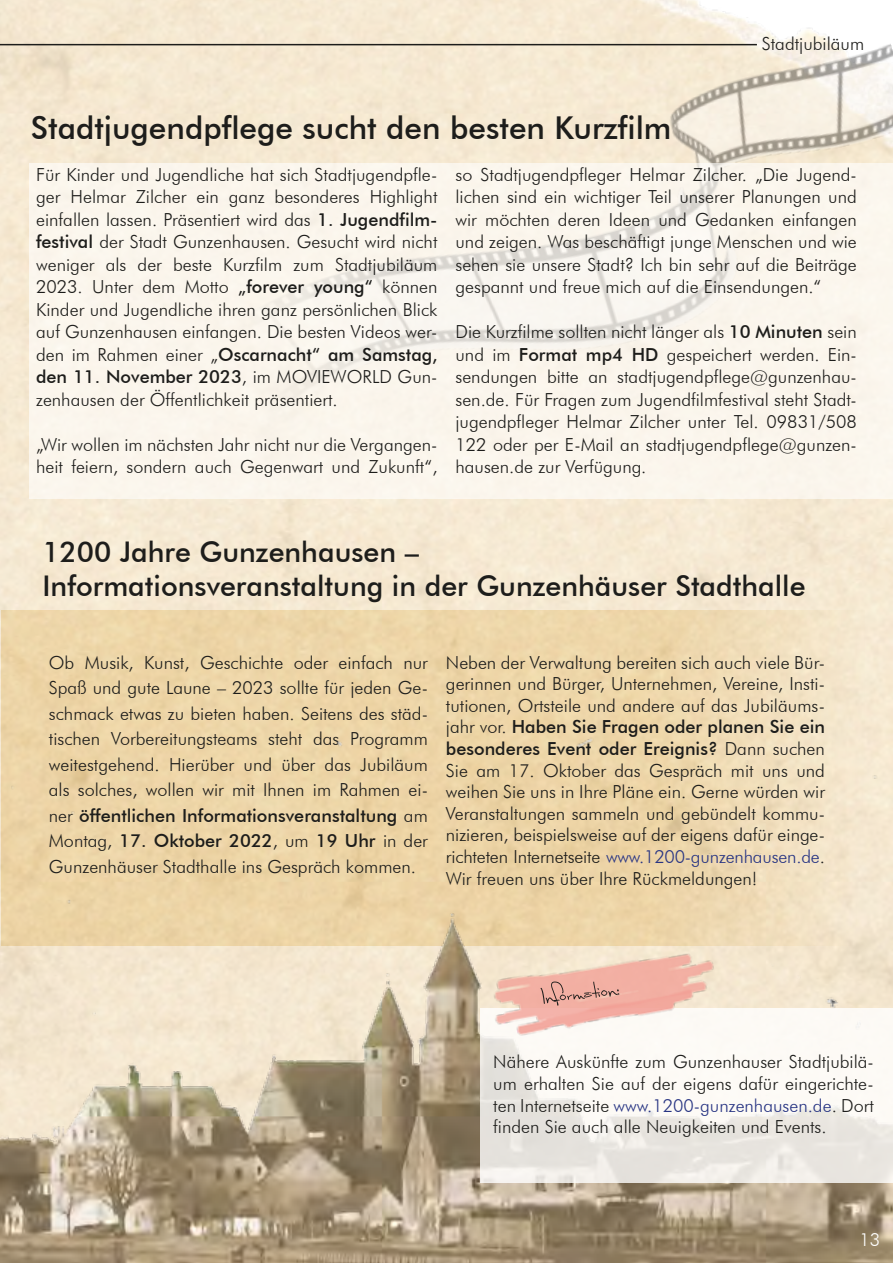
<style>
.page{position:relative;width:893px;height:1263px;background:#fff}
.page>*{position:absolute;margin:0;border:0;box-sizing:border-box;transform-origin:0 0}
.t1{font:500 31.5px "Futura BT";color:#1d1d1b}
.t2{font:500 28.5px/34.2px "Futura BT";color:#1d1d1b}
.t3{font:300 18px/22.5px "Futura BT";color:#1d1d1b;text-align:justify}
.t4{font:300 18px "Futura BT";color:#fff}
.s1{font-weight:500}
.s2{color:#283583}
</style>
<div class="page">
<img style="left:121px;top:0;width:772px;height:542px">
<hr style="left:0;top:44px;width:757px;height:1px;background:#1d1d1b">
<div style="left:30px;top:163px;width:863px;height:336px;background:#fbf5ed"></div>
<img style="left:0;top:732px;width:893px;height:531px">
<svg style="left:480px;top:1008px;width:413px;height:174px;fill:#f6f3ef"></svg>
<img style="left:480px;top:939px;width:244px;height:118px">
<svg style="left:541px;top:981px;width:78px;height:25px;background:#dda195"></svg>
<h1 class="t1" style="left:31px;top:108px;width:642px">Stadtjugendpflege sucht den besten Kurzfilm</h1>
<p class="t3" style="left:762px;top:32px;width:104px">Stadtjubiläum</p>
<p class="t3" style="left:36px;top:163px;width:403px">Für Kinder und Jugendliche hat sich Stadtjugendpfle&shy;ger Helmar Zilcher ein ganz besonderes Highlight einfallen lassen. Präsentiert wird das <span class="s1">1. Jugendfilm&shy;festival</span> der Stadt Gunzenhausen. Gesucht wird nicht weniger als der beste Kurzfilm zum Stadtjubiläum 2023. Unter dem Motto <span class="s1">„forever young“</span> können Kinder und Jugendliche ihren ganz persönlichen Blick auf Gunzenhausen einfangen. Die besten Videos wer&shy;den im Rahmen einer „<span class="s1">Oscarnacht“ am Samstag, den 11. November 2023</span>, im MOVIEWORLD Gun&shy;zenhausen der Öffentlichkeit präsentiert.</p>
<p class="t3" style="left:36px;top:433px;width:403px">„Wir wollen im nächsten Jahr nicht nur die Vergangen&shy;heit feiern, sondern auch Gegenwart und Zukunft“,</p>
<p class="t3" style="left:455px;top:163px;width:403px">so Stadtjugendpfleger Helmar Zilcher. „Die Jugend&shy;lichen sind ein wichtiger Teil unserer Planungen und wir möchten deren Ideen und Gedanken einfangen und zeigen. Was beschäftigt junge Menschen und wie sehen sie unsere Stadt? Ich bin sehr auf die Beiträge gespannt und freue mich auf die Einsendungen.“</p>
<p class="t3" style="left:455px;top:320px;width:403px">Die Kurzfilme sollten nicht länger als <span class="s1">10 Minuten</span> sein und im <span class="s1">Format mp4 HD</span> gespeichert werden. Ein&shy;sendungen bitte an stadtjugendpflege@gunzenhau&shy;sen.de. Für Fragen zum Jugendfilmfestival steht Stadt&shy;jugendpfleger Helmar Zilcher unter Tel. 09831/508<br>122 oder per E-Mail an stadtjugendpflege@gunzen&shy;hausen.de zur Verfügung.</p>
<h2 class="t2" style="left:43px;top:534px;width:765px">1200 Jahre Gunzenhausen –<br>Informationsveranstaltung in der Gunzenhäuser Stadthalle</h2>
<p class="t3" style="left:49px;top:649px;width:381px;line-height:25.5px">Ob Musik, Kunst, Geschichte oder einfach nur Spaß und gute Laune – 2023 sollte für jeden Ge&shy;schmack etwas zu bieten haben. Seitens des städ&shy;tischen Vorbereitungsteams steht das Programm weitestgehend. Hierüber und über das Jubiläum als solches, wollen wir mit Ihnen im Rahmen ei&shy;ner <span class="s1">öffentlichen Informationsveranstaltung</span> am Montag, <span class="s1">17. Oktober 2022</span>, um <span class="s1">19 Uhr</span> in der Gunzenhäuser Stadthalle ins Gespräch kommen.</p>
<p class="t3" style="left:446px;top:651px;width:381px;line-height:21.6px">Neben der Verwaltung bereiten sich auch viele Bür&shy;gerinnen und Bürger, Unternehmen, Vereine, Insti&shy;tutionen, Ortsteile und andere auf das Jubiläums&shy;jahr vor. <span class="s1">Haben Sie Fragen oder planen Sie ein besonderes Event oder Ereignis?</span> Dann suchen Sie am 17. Oktober das Gespräch mit uns und weihen Sie uns in Ihre Pläne ein. Gerne würden wir Veranstaltungen sammeln und gebündelt kommu&shy;nizieren, beispielsweise auf der eigens dafür einge&shy;richteten Internetseite <span class="s2">www.1200-gunzenhausen.de</span>.<br>Wir freuen uns über Ihre Rückmeldungen!</p>
<p class="t3" style="left:493px;top:1051px;width:382px;line-height:21.6px">Nähere Auskünfte zum Gunzenhauser Stadtjubilä&shy;um erhalten Sie auf der eigens dafür eingerichte&shy;ten Internetseite <span class="s2">www.1200-gunzenhausen.de</span>. Dort finden Sie auch alle Neuigkeiten und Events.</p>
<p class="t4" style="left:859px;top:1228px;width:22px">13</p>
</div>
